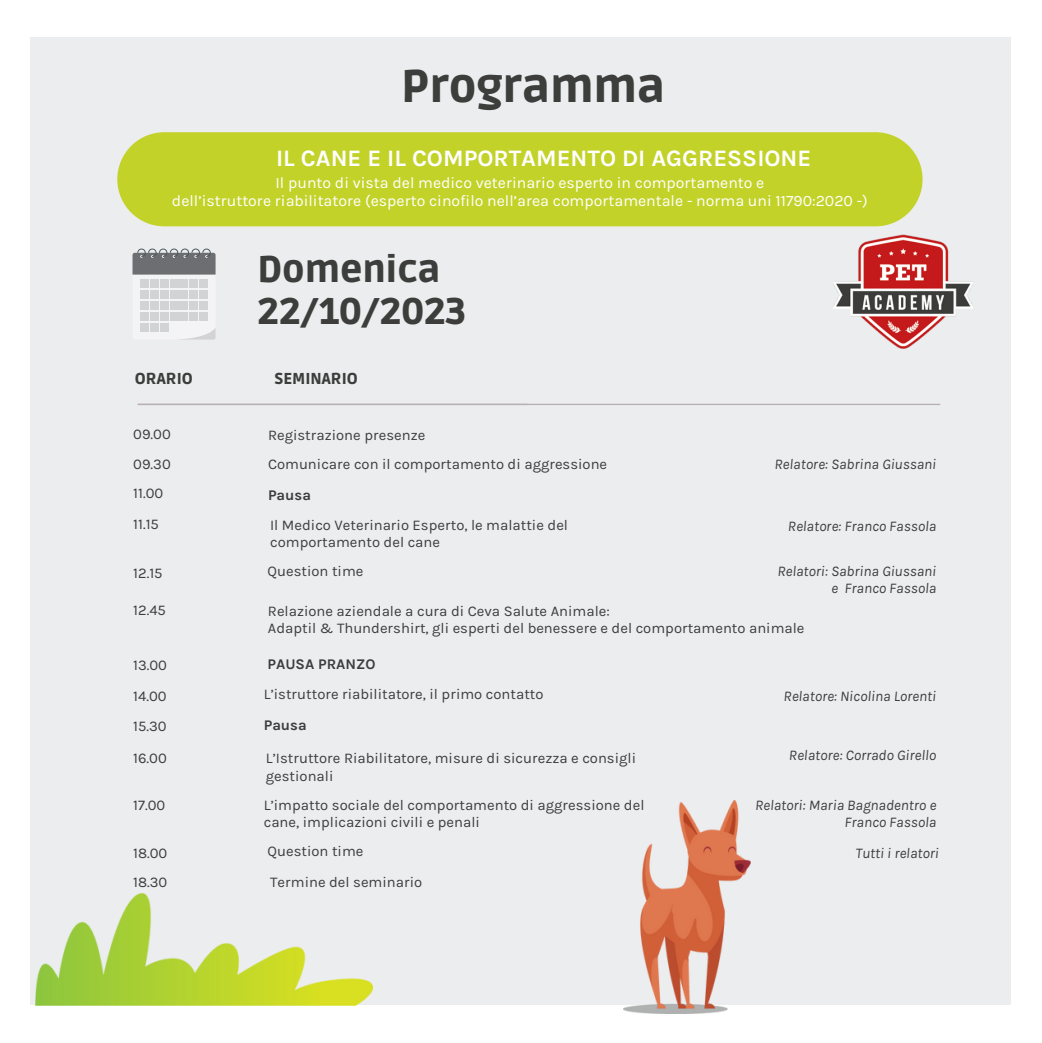
<style>
.page{position:relative;width:1042px;height:1043px;background:#fff}
.page>*{position:absolute;margin:0;border:0;box-sizing:border-box;transform-origin:0 0}
.t1{font:900 45.32px "Ruda";color:#3d3d3c}
.t2{font:900 36.93px "Ruda";color:#3d3d3c}
.t3{font:700 23.62px "Karla";color:#fff}
.t4{font:15.75px "Karla";color:#fff}
.t5{font:900 15.75px "Ruda";color:#3d3d3c}
.t6{font:14.7px/17.3px "Karla";color:#3d3d3c}
.t7{font:italic 14.7px/17.3px "Karla";color:#3d3d3c;text-align:right}
.t8{font:700 14.7px "Karla";color:#3d3d3c}
</style>
<div class="page">
<div style="left:30px;top:37px;width:980px;height:967px;background:#ebedef"></div>
<svg style="left:132px;top:248px;width:83px;height:91px"></svg>
<div style="left:140px;top:279px;width:8px;height:9px;background:#d1d3d4"></div>
<div style="left:150px;top:279px;width:8px;height:9px;background:#d1d3d4"></div>
<div style="left:160px;top:279px;width:8px;height:9px;background:#d1d3d4"></div>
<div style="left:170px;top:279px;width:8px;height:9px;background:#d1d3d4"></div>
<div style="left:180px;top:279px;width:8px;height:9px;background:#d1d3d4"></div>
<div style="left:190px;top:279px;width:8px;height:9px;background:#d1d3d4"></div>
<div style="left:200px;top:279px;width:8px;height:9px;background:#d1d3d4"></div>
<div style="left:140px;top:290px;width:8px;height:8px;background:#d1d3d4"></div>
<div style="left:150px;top:290px;width:8px;height:8px;background:#d1d3d4"></div>
<div style="left:160px;top:290px;width:8px;height:8px;background:#d1d3d4"></div>
<div style="left:170px;top:290px;width:8px;height:8px;background:#d1d3d4"></div>
<div style="left:180px;top:290px;width:8px;height:8px;background:#d1d3d4"></div>
<div style="left:190px;top:290px;width:8px;height:8px;background:#d1d3d4"></div>
<div style="left:200px;top:290px;width:8px;height:8px;background:#d1d3d4"></div>
<div style="left:140px;top:301px;width:8px;height:8px;background:#d1d3d4"></div>
<div style="left:150px;top:301px;width:8px;height:8px;background:#d1d3d4"></div>
<div style="left:160px;top:301px;width:8px;height:8px;background:#d1d3d4"></div>
<div style="left:170px;top:301px;width:8px;height:8px;background:#d1d3d4"></div>
<div style="left:180px;top:301px;width:8px;height:8px;background:#d1d3d4"></div>
<div style="left:190px;top:301px;width:8px;height:8px;background:#d1d3d4"></div>
<div style="left:200px;top:301px;width:8px;height:8px;background:#d1d3d4"></div>
<div style="left:140px;top:312px;width:8px;height:8px;background:#d1d3d4"></div>
<div style="left:150px;top:312px;width:8px;height:8px;background:#d1d3d4"></div>
<div style="left:160px;top:312px;width:8px;height:8px;background:#d1d3d4"></div>
<div style="left:170px;top:312px;width:8px;height:8px;background:#d1d3d4"></div>
<div style="left:180px;top:312px;width:8px;height:8px;background:#d1d3d4"></div>
<div style="left:190px;top:312px;width:8px;height:8px;background:#d1d3d4"></div>
<div style="left:200px;top:312px;width:8px;height:8px;background:#d1d3d4"></div>
<div style="left:140px;top:323px;width:8px;height:8px;background:#d1d3d4"></div>
<div style="left:150px;top:323px;width:8px;height:8px;background:#d1d3d4"></div>
<div style="left:160px;top:323px;width:8px;height:8px;background:#d1d3d4"></div>
<hr style="left:138px;top:403px;width:801px;height:2px;background:#b7afb3">
<img style="left:833px;top:234px;width:139px;height:115px">
<div style="left:117px;top:132px;width:805px;height:94px;background:#c2d229"></div>
<img style="left:623px;top:800px;width:127px;height:212px">
<img style="left:36px;top:893px;width:336px;height:111px">
<p class="t1" style="left:401px;top:60px;width:265px">Programma</p>
<p class="t3" style="left:276px;top:144px;width:536px">IL CANE E IL COMPORTAMENTO DI AGGRESSIONE</p>
<p class="t4" style="left:275px;top:173px;width:490px">Il punto di vista del medico veterinario esperto in comportamento e</p>
<p class="t4" style="left:172px;top:191px;width:697px">dell’istruttore riabilitatore (esperto cinofilo nell’area comportamentale - norma uni 11790:2020 -)</p>
<p class="t2" style="left:257px;top:247px;width:184px">Domenica</p>
<p class="t2" style="left:257px;top:289px;width:210px">22/10/2023</p>
<p class="t5" style="left:135px;top:370px;width:60px">ORARIO</p>
<p class="t5" style="left:274px;top:370px;width:85px">SEMINARIO</p>
<p class="t6" style="left:133px;top:425px;width:39px">09.00</p>
<p class="t6" style="left:268px;top:426px;width:159px">Registrazione presenze</p>
<p class="t6" style="left:133px;top:455px;width:39px">09.30</p>
<p class="t6" style="left:268px;top:455px;width:340px">Comunicare con il comportamento di aggressione</p>
<p class="t7" style="left:774px;top:455px;width:163px">Relatore: Sabrina Giussani</p>
<p class="t6" style="left:133px;top:484px;width:31px">11.00</p>
<p class="t8" style="left:268px;top:486px;width:44px">Pausa</p>
<p class="t6" style="left:133px;top:515px;width:27px">11.15</p>
<p class="t6" style="left:270px;top:516px;width:299px">Il Medico Veterinario Esperto, le malattie del comportamento del cane</p>
<p class="t7" style="left:787px;top:517px;width:150px">Relatore: Franco Fassola</p>
<p class="t6" style="left:133px;top:564px;width:31px">12.15</p>
<p class="t6" style="left:267px;top:562px;width:97px">Question time</p>
<p class="t7" style="left:777px;top:562px;width:160px">Relatori: Sabrina Giussani</p>
<p class="t7" style="left:831px;top:579px;width:106px">e Franco Fassola</p>
<p class="t6" style="left:133px;top:601px;width:34px">12.45</p>
<p class="t6" style="left:268px;top:602px;width:343px">Relazione aziendale a cura di Ceva Salute Animale:</p>
<p class="t6" style="left:268px;top:619px;width:538px">Adaptil &amp; Thundershirt, gli esperti del benessere e del comportamento animale</p>
<p class="t6" style="left:133px;top:656px;width:35px">13.00</p>
<p class="t8" style="left:267px;top:655px;width:109px">PAUSA PRANZO</p>
<p class="t6" style="left:133px;top:687px;width:35px">14.00</p>
<p class="t6" style="left:264px;top:685px;width:281px">L’istruttore riabilitatore, il primo contatto</p>
<p class="t7" style="left:783px;top:687px;width:154px">Relatore: Nicolina Lorenti</p>
<p class="t6" style="left:133px;top:717px;width:35px">15.30</p>
<p class="t8" style="left:264px;top:716px;width:44px">Pausa</p>
<p class="t6" style="left:133px;top:749px;width:35px">16.00</p>
<p class="t6" style="left:266px;top:749px;width:371px">L’Istruttore Riabilitatore, misure di sicurezza e consigli gestionali</p>
<p class="t7" style="left:788px;top:746px;width:149px">Relatore: Corrado Girello</p>
<p class="t6" style="left:133px;top:795px;width:34px">17.00</p>
<p class="t6" style="left:264px;top:795px;width:382px">L’impatto sociale del comportamento di aggressione del cane, implicazioni civili e penali</p>
<p class="t7" style="left:755px;top:795px;width:182px">Relatori: Maria Bagnadentro e<br>Franco Fassola</p>
<p class="t6" style="left:133px;top:843px;width:36px">18.00</p>
<p class="t6" style="left:267px;top:842px;width:97px">Question time</p>
<p class="t7" style="left:855px;top:843px;width:85px">Tutti i relatori</p>
<p class="t6" style="left:133px;top:872px;width:36px">18.30</p>
<p class="t6" style="left:270px;top:872px;width:153px">Termine del seminario</p>
</div>
